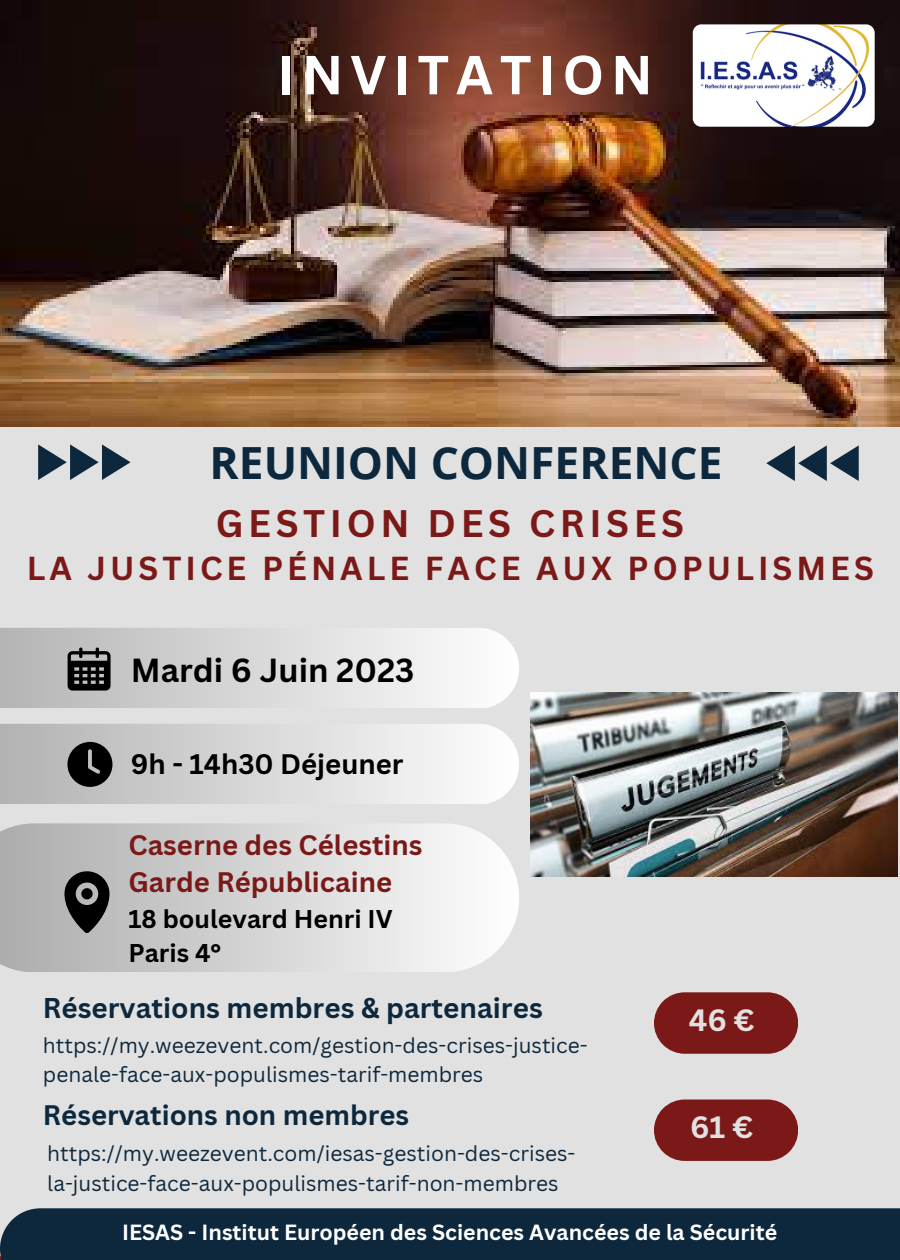
<style>
.page{position:relative;width:900px;height:1260px;background:#e1e1e1}
.page>*{position:absolute;margin:0;border:0;box-sizing:border-box;transform-origin:0 0}
.t1{font:700 53.75px "Canva Sans";letter-spacing:.125em;color:#fff}
.t2{font:700 44.25px "Open Sans";color:#0d283d}
.t3{font:700 37.25px "Canva Sans";letter-spacing:.125em;color:#7b1919}
.t4{font:700 32.5px "Canva Sans";color:#000}
.t5{font:700 32.25px "Canva Sans";letter-spacing:.125em;color:#7b1919}
.t6{font:700 30px "Canva Sans";color:#e1e1e1}
.t7{font:700 27.75px "Canva Sans";color:#0d283d}
.t8{font:700 27.5px/37.5px "Canva Sans";color:#7b1919}
.t9{font:700 27.5px "Canva Sans";color:#0d283d}
.t10{font:700 27.5px "Canva Sans";color:#000}
.t11{font:700 25px/33.8px "Canva Sans";color:#000}
.t12{font:700 21.5px "Canva Sans";color:#fff}
.t13{font:21px/29.2px "Canva Sans";color:#0d283d}
</style>
<div class="page">
<svg style="left:0;top:628px;width:519px;height:80px"></svg>
<svg style="left:0;top:724px;width:519px;height:80px"></svg>
<svg style="left:0;top:823px;width:519px;height:148px"></svg>
<svg style="left:64px;top:871px;width:45px;height:62px;background:#484848"></svg>
<svg style="left:654px;top:992px;width:143px;height:62px;background:#842b2b"></svg>
<svg style="left:766px;top:445px;width:93px;height:36px"></svg>
<svg style="left:38px;top:444px;width:92px;height:36px"></svg>
<div style="left:0;top:1208px;width:900px;height:52px;background:#0d283d"></div>
<svg style="left:654px;top:1100px;width:143px;height:61px;background:#832929"></svg>
<img style="left:0;top:0;width:900px;height:427px">
<img style="left:693px;top:24px;width:182px;height:103px;border-radius:8px">
<img style="left:530px;top:692px;width:368px;height:184px">
<h1 class="t1" style="left:277px;top:37px;width:377px">INVITATION</h1>
<h2 class="t2" style="left:210px;top:431px;width:515px">REUNION CONFERENCE</h2>
<h3 class="t3" style="left:216px;top:498px;width:470px">GESTION DES CRISES</h3>
<h3 class="t5" style="left:27px;top:546px;width:849px">LA JUSTICE PÉNALE FACE AUX POPULISMES</h3>
<h3 class="t4" style="left:131px;top:647px;width:285px">Mardi 6 Juin 2023</h3>
<h3 class="t10" style="left:131px;top:744px;width:274px">9h - 14h30 Déjeuner</h3>
<h3 class="t8" style="left:128px;top:825px;width:296px">Caserne des Célestins<br>Garde Républicaine</h3>
<p class="t11" style="left:128px;top:901px;width:266px">18 boulevard Henri IV<br>Paris 4°</p>
<h3 class="t7" style="left:43px;top:988px;width:501px">Réservations membres &amp; partenaires</h3>
<p class="t13" style="left:43px;top:1030px;width:546px">https://my.weezevent.com/gestion-des-crises-justice&shy;penale-face-aux-populismes-tarif-membres</p>
<h3 class="t9" style="left:43px;top:1096px;width:368px">Réservations non membres</h3>
<h3 class="t6" style="left:689px;top:999px;width:68px">46 €</h3>
<h3 class="t6" style="left:690px;top:1106px;width:65px">61 €</h3>
<p class="t13" style="left:47px;top:1139px;width:530px">https://my.weezevent.com/iesas-gestion-des-crises&shy;la-justice-face-aux-populismes-tarif-non-membres</p>
<p class="t12" style="left:122px;top:1217px;width:657px">IESAS - Institut Européen des Sciences Avancées de la Sécurité</p>
</div>
